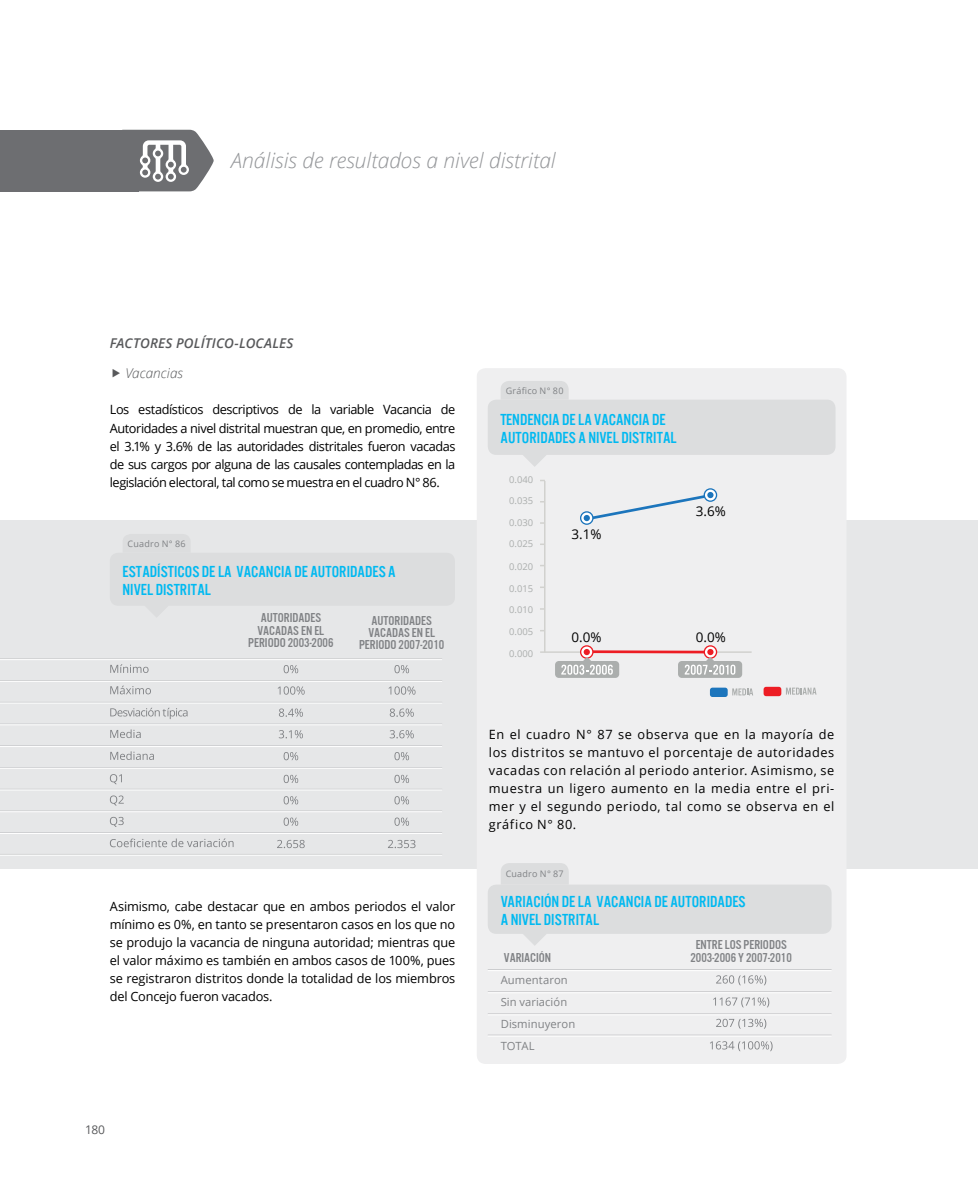
<style>
.page{position:relative;width:978px;height:1191px;background:#fff}
.page>*{position:absolute;margin:0;border:0;box-sizing:border-box;transform-origin:0 0}
.t1{font:italic 300 21px "Open Sans";color:#939598}
.t2{font:16.5px/18px "U.S.101";color:#00b9f1}
.t3{font:italic 600 13.5px "Open Sans";letter-spacing:.01em;color:#58595b}
.t4{font:13.5px "Open Sans";color:#000}
.t5{font:italic 300 13.5px "Open Sans";letter-spacing:.005em;color:#58595b}
.t6{font:13.35px/12.3px "U.S.101";color:#808285;text-align:center}
.t7{font:12.75px/18px "Open Sans";letter-spacing:-.01em;color:#000;text-align:justify}
.t8{font:12px "Open Sans";color:#58595b}
.t9{font:11.25px/22.5px "Open Sans";letter-spacing:.005em;color:#808285}
.t10{font:11.1px "Open Sans";letter-spacing:.005em;color:#808285}
.t11{font:9.45px "Open Sans";color:#abaead}
.t12{font:9px "Open Sans";letter-spacing:.025em;color:#808285}
.s1{font-size:11.25px}
.s2{font-size:11.1px}
</style>
<div class="page">
<div style="left:0;top:521px;width:978px;height:347px;background:#e6e7e8"></div>
<hr style="left:0;top:658px;width:442px;height:1px;background:#c9cacc">
<hr style="left:0;top:680px;width:442px;height:1px;background:#c9cacc">
<hr style="left:0;top:723px;width:442px;height:1px;background:#c9cacc">
<hr style="left:0;top:745px;width:442px;height:1px;background:#c9cacc">
<hr style="left:0;top:767px;width:442px;height:1px;background:#c9cacc">
<hr style="left:0;top:810px;width:442px;height:1px;background:#c9cacc">
<hr style="left:0;top:832px;width:442px;height:1px;background:#c9cacc">
<hr style="left:0;top:854px;width:442px;height:1px;background:#c9cacc">
<hr style="left:0;top:659px;width:442px;height:1px;background:#fff">
<hr style="left:0;top:681px;width:442px;height:1px;background:#fff">
<hr style="left:0;top:702px;width:442px;height:1px;background:#fff">
<hr style="left:0;top:724px;width:442px;height:1px;background:#fff">
<hr style="left:0;top:746px;width:442px;height:1px;background:#fff">
<hr style="left:0;top:768px;width:442px;height:1px;background:#fff">
<hr style="left:0;top:789px;width:442px;height:1px;background:#fff">
<hr style="left:0;top:811px;width:442px;height:1px;background:#fff">
<hr style="left:0;top:833px;width:442px;height:1px;background:#fff">
<hr style="left:0;top:855px;width:442px;height:1px;background:#fff">
<svg style="left:388px;top:686px;width:28px;height:8px"></svg>
<svg style="left:394px;top:665px;width:15px;height:8px"></svg>
<svg style="left:390px;top:708px;width:24px;height:9px"></svg>
<svg style="left:388px;top:840px;width:28px;height:8px"></svg>
<svg style="left:394px;top:775px;width:15px;height:8px"></svg>
<svg style="left:394px;top:817px;width:15px;height:9px"></svg>
<svg style="left:394px;top:752px;width:15px;height:8px"></svg>
<svg style="left:394px;top:796px;width:15px;height:8px"></svg>
<svg style="left:390px;top:730px;width:24px;height:8px"></svg>
<svg style="left:278px;top:686px;width:27px;height:8px"></svg>
<svg style="left:284px;top:665px;width:14px;height:8px"></svg>
<svg style="left:279px;top:708px;width:24px;height:9px"></svg>
<svg style="left:277px;top:840px;width:28px;height:8px"></svg>
<svg style="left:284px;top:775px;width:14px;height:8px"></svg>
<svg style="left:284px;top:817px;width:14px;height:9px"></svg>
<svg style="left:284px;top:752px;width:14px;height:8px"></svg>
<svg style="left:284px;top:796px;width:14px;height:8px"></svg>
<svg style="left:279px;top:730px;width:24px;height:8px"></svg>
<div style="left:0;top:130px;width:138px;height:61px;background:#6d6e71"></div>
<svg style="left:138px;top:130px;width:76px;height:61px"></svg>
<div style="left:477px;top:368px;width:369px;height:696px;background:#efeff0;border-radius:9px"></div>
<svg style="left:110px;top:664px;width:39px;height:9px"></svg>
<svg style="left:110px;top:685px;width:41px;height:9px"></svg>
<svg style="left:110px;top:751px;width:44px;height:9px"></svg>
<svg style="left:110px;top:774px;width:12px;height:10px"></svg>
<svg style="left:110px;top:795px;width:14px;height:10px"></svg>
<svg style="left:110px;top:817px;width:14px;height:10px"></svg>
<svg style="left:110px;top:729px;width:31px;height:9px"></svg>
<svg style="left:110px;top:838px;width:124px;height:9px"></svg>
<svg style="left:110px;top:708px;width:78px;height:11px"></svg>
<hr style="left:488px;top:1013px;width:344px;height:1px;background:#c9cacc">
<hr style="left:488px;top:1014px;width:344px;height:1px;background:#fff">
<hr style="left:488px;top:969px;width:344px;height:1px;background:#c9cacc">
<hr style="left:488px;top:970px;width:344px;height:1px;background:#fff">
<hr style="left:488px;top:991px;width:344px;height:1px;background:#c9cacc">
<hr style="left:488px;top:992px;width:344px;height:1px;background:#fff">
<hr style="left:488px;top:1034px;width:344px;height:1px;background:#c9cacc">
<hr style="left:488px;top:1035px;width:344px;height:1px;background:#fff">
<div style="left:488px;top:884px;width:344px;height:49px;background:#dcddde;border-radius:9px"></div>
<svg style="left:501px;top:863px;width:68px;height:21px"></svg>
<svg style="left:713px;top:997px;width:56px;height:10px"></svg>
<svg style="left:716px;top:1018px;width:50px;height:10px"></svg>
<svg style="left:716px;top:975px;width:50px;height:10px"></svg>
<svg style="left:710px;top:1041px;width:63px;height:10px"></svg>
<svg style="left:523px;top:933px;width:24px;height:13px"></svg>
<div style="left:488px;top:399px;width:348px;height:56px;background:#dcddde;border-radius:9px"></div>
<svg style="left:501px;top:381px;width:68px;height:18px"></svg>
<hr style="left:544px;top:481px;width:2px;height:171px;background:#d1d1ce">
<hr style="left:540px;top:651px;width:212px;height:2px;background:#d1d1ce">
<svg style="left:732px;top:688px;width:21px;height:7px"></svg>
<svg style="left:786px;top:687px;width:30px;height:7px"></svg>
<div style="left:710px;top:687px;width:18px;height:10px;background:#1c75bc;border-radius:3px"></div>
<div style="left:764px;top:687px;width:17px;height:9px;background:#ed1d24;border-radius:3px"></div>
<svg style="left:580px;top:488px;width:137px;height:37px"></svg>
<div style="left:707px;top:492px;width:7px;height:6px;background:#1c75bc;border-radius:50%"></div>
<hr style="left:587px;top:650px;width:124px;height:3px;background:#ed1d24">
<svg style="left:555px;top:645px;width:64px;height:33px"></svg>
<svg style="left:678px;top:645px;width:64px;height:33px"></svg>
<svg style="left:523px;top:455px;width:23px;height:12px"></svg>
<p class="t1" style="left:231px;top:146px;width:326px">Análisis de resultados a nivel distrital</p>
<p class="t3" style="left:110px;top:334px;width:185px">FACTORES POLÍTICO-LOCALES</p>
<p class="t5" style="left:125px;top:364px;width:59px">Vacancias</p>
<p class="t7" style="left:110px;top:400px;width:347px">Los estadísticos descriptivos de la variable Vacancia de Autoridades a nivel distrital muestran que, en promedio, entre el 3.1% y 3.6% de las autoridades distritales fueron vacadas de sus cargos por alguna de las causales contempladas en la legislación electoral, tal como se muestra en el cuadro N° 86.</p>
<p class="t12" style="left:128px;top:537px;width:60px">Cuadro N° 86</p>
<p class="t2" style="left:123px;top:563px;width:275px">ESTADÍSTICOS DE LA VACANCIA DE AUTORIDADES A<br>NIVEL DISTRITAL</p>
<p class="t6" style="left:248px;top:612px;width:87px">AUTORIDADES<br>VACADAS EN EL<br>PERIODO 2003-2006</p>
<p class="t6" style="left:359px;top:614px;width:87px">AUTORIDADES<br>VACADAS EN EL<br>PERIODO 2007-2010</p>
<p class="t7" style="left:110px;top:897px;width:347px">Asimismo, cabe destacar que en ambos periodos el valor mínimo es 0%, en tanto se presentaron casos en los que no se produjo la vacancia de ninguna autoridad; mientras que el valor máximo es también en ambos casos de 100%, pues se registraron distritos donde la totalidad de los miembros del Concejo fueron vacados.</p>
<p class="t8" style="left:85px;top:1121px;width:21px">180</p>
<p class="t12" style="left:506px;top:384px;width:59px">Gráfico N° 80</p>
<p class="t2" style="left:501px;top:411px;width:178px">TENDENCIA DE LA VACANCIA DE<br>AUTORIDADES A NIVEL DISTRITAL</p>
<p class="t11" style="left:509px;top:473px;width:26px">0.040</p>
<p class="t11" style="left:509px;top:494px;width:26px">0.035</p>
<p class="t11" style="left:509px;top:516px;width:26px">0.030</p>
<p class="t11" style="left:509px;top:537px;width:26px">0.025</p>
<p class="t11" style="left:509px;top:560px;width:26px">0.020</p>
<p class="t11" style="left:509px;top:582px;width:26px">0.015</p>
<p class="t11" style="left:509px;top:603px;width:26px">0.010</p>
<p class="t11" style="left:509px;top:625px;width:26px">0.005</p>
<p class="t11" style="left:509px;top:647px;width:26px">0.000</p>
<p class="t4" style="left:571px;top:525px;width:32px">3.1%</p>
<p class="t4" style="left:696px;top:502px;width:32px">3.6%</p>
<p class="t4" style="left:571px;top:627px;width:32px">0.0%</p>
<p class="t4" style="left:696px;top:627px;width:32px">0.0%</p>
<p class="t7" style="left:489px;top:725px;width:347px">En el cuadro N° 87 se observa que en la mayoría de los distritos se mantuvo el porcentaje de autoridades vacadas con relación al periodo anterior. Asimismo, se muestra un ligero aumento en la media entre el pri&shy;mer y el segundo periodo, tal como se observa en el gráfico N° 80.</p>
<p class="t12" style="left:506px;top:867px;width:59px">Cuadro N° 87</p>
<p class="t2" style="left:501px;top:893px;width:246px">VARIACIÓN DE LA VACANCIA DE AUTORIDADES<br>A NIVEL DISTRITAL</p>
<p class="t6" style="left:504px;top:951px;width:49px">VARIACIÓN</p>
<p class="t10" style="left:501px;top:994px;width:68px"><span class="s1">Sin</span> variación</p>
<p class="t9" style="left:501px;top:968px;width:69px">Aumentaro<span class="s2">n</span></p>
<p class="t9" style="left:501px;top:1012px;width:76px">Disminuyeron<br>TOTAL</p>
<p class="t6" style="left:690px;top:939px;width:103px">ENTRE LOS PERIODOS<br>2003-2006 Y 2007-2010</p>
</div>
